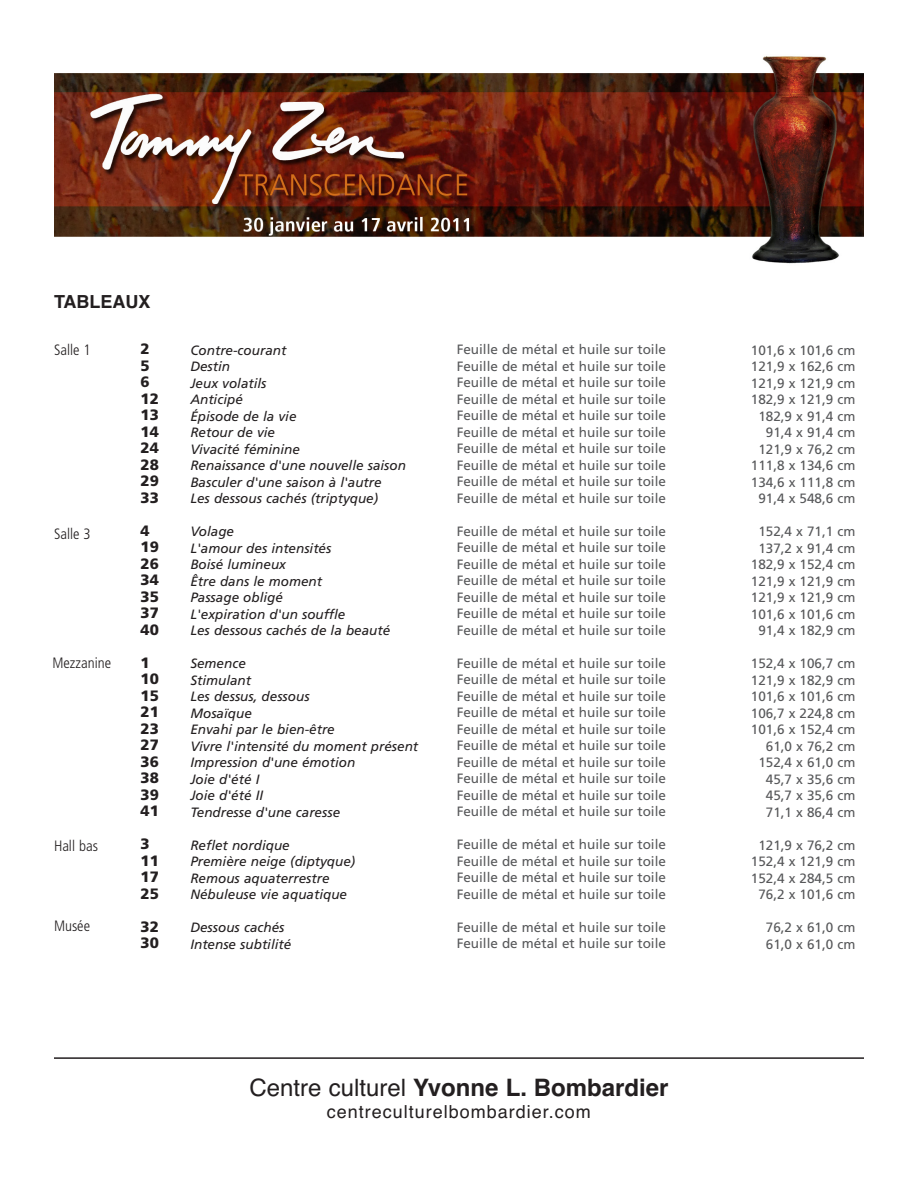
<style>
.page{position:relative;width:918px;height:1188px;background:#fff}
.page>*{position:absolute;margin:0;border:0;box-sizing:border-box;transform-origin:0 0}
.t1{font:700 24px "Helvetica";color:#231f20}
.t2{font:18px "Helvetica";letter-spacing:.055em;color:#231f20}
.t3{font:700 18px "Helvetica";color:#231f20}
.t4{font:900 15px/16.5px "Frutiger";color:#231f20}
.t5{font:300 condensed 15px "Frutiger";color:#231f20}
.t6{font:13.5px/16.5px "Frutiger";color:#57585a;text-align:justify}
.t7{font:italic 13.5px/16.5px "Frutiger";color:#231f20}
.s1{font-weight:400}
</style>
<div class="page">
<img style="left:54px;top:56px;width:810px;height:208px">
<hr style="left:54px;top:1057px;width:810px;height:2px;background:#231f20">
<h2 class="t3" style="left:54px;top:295px;width:98px">TABLEAUX</h2>
<p class="t5" style="left:54px;top:343px;width:38px">Salle 1</p>
<p class="t5" style="left:54px;top:528px;width:38px">Salle 3</p>
<p class="t5" style="left:52px;top:657px;width:60px">Mezzanine</p>
<p class="t5" style="left:54px;top:839px;width:45px">Hall bas</p>
<p class="t5" style="left:54px;top:920px;width:38px">Musée</p>
<p class="t4" style="left:141px;top:342px;width:20px">2<br>5<br>6<br>12<br>13<br>14<br>24<br>28<br>29<br>33</p>
<p class="t4" style="left:141px;top:524px;width:20px">4<br>19<br>26<br>34<br>35<br>37<br>40</p>
<p class="t4" style="left:141px;top:656px;width:20px">1<br>10<br>15<br>21<br>23<br>27<br>36<br>38<br>39<br>41</p>
<p class="t4" style="left:141px;top:837px;width:20px">3<br>11<br>17<br>25</p>
<p class="t4" style="left:141px;top:920px;width:20px">32<br>30</p>
<p class="t7" style="left:190px;top:343px;width:217px">Contre-courant<br>Destin<br>Jeux volatils<br>Anticipé<br>Épisode de la vie<br>Retour de vie<br>Vivacité féminine<br>Renaissance d'une nouvelle saison<br>Basculer d'une saison à l'autre<br>Les dessous cachés (triptyque)</p>
<p class="t7" style="left:190px;top:524px;width:201px">Volage<br>L'amour des intensités<br>Boisé lumineux<br>Être dans le moment<br>Passage obligé<br>L'expiration d'un souffle<br>Les dessous cachés de la beauté</p>
<p class="t7" style="left:190px;top:656px;width:229px">Semence<br>Stimulant<br>Les dessus, dessous<br>Mosaïque<br>Envahi par le bien-être<br>Vivre l'intensité du moment présent<br>Impression d'une émotion<br>Joie d'été I<br>Joie d'été II<br>Tendresse d'une caresse</p>
<p class="t7" style="left:190px;top:838px;width:167px">Reflet nordique<br>Première neige (diptyque)<br>Remous aquaterrestre<br>Nébuleuse vie aquatique</p>
<p class="t7" style="left:190px;top:920px;width:102px">Dessous cachés<br>Intense subtilité</p>
<p class="t6" style="left:457px;top:342px;width:211px">Feuille de métal et huile sur toile Feuille de métal et huile sur toile Feuille de métal et huile sur toile Feuille de métal et huile sur toile Feuille de métal et huile sur toile Feuille de métal et huile sur toile Feuille de métal et huile sur toile Feuille de métal et huile sur toile Feuille de métal et huile sur toile Feuille de métal et huile sur toile</p>
<p class="t6" style="left:457px;top:524px;width:211px">Feuille de métal et huile sur toile Feuille de métal et huile sur toile Feuille de métal et huile sur toile Feuille de métal et huile sur toile Feuille de métal et huile sur toile Feuille de métal et huile sur toile Feuille de métal et huile sur toile</p>
<p class="t6" style="left:457px;top:656px;width:211px">Feuille de métal et huile sur toile Feuille de métal et huile sur toile Feuille de métal et huile sur toile Feuille de métal et huile sur toile Feuille de métal et huile sur toile Feuille de métal et huile sur toile Feuille de métal et huile sur toile Feuille de métal et huile sur toile Feuille de métal et huile sur toile Feuille de métal et huile sur toile</p>
<p class="t6" style="left:457px;top:837px;width:211px">Feuille de métal et huile sur toile Feuille de métal et huile sur toile Feuille de métal et huile sur toile Feuille de métal et huile sur toile</p>
<p class="t6" style="left:457px;top:920px;width:211px">Feuille de métal et huile sur toile<br>Feuille de métal et huile sur toile</p>
<h1 class="t1" style="left:250px;top:1079px;width:420px"><span class="s1">Centre culturel</span> Yvonne L. Bombardier</h1>
<h2 class="t2" style="left:327px;top:1105px;width:266px">centreculturelbombardier.com</h2>
<p class="t6" style="left:751px;top:343px;width:106px;text-align:right">101,6 x 101,6 cm<br>121,9 x 162,6 cm<br>121,9 x 121,9 cm<br>182,9 x 121,9 cm<br>182,9 x 91,4 cm<br>91,4 x 91,4 cm<br>121,9 x 76,2 cm<br>111,8 x 134,6 cm<br>134,6 x 111,8 cm<br>91,4 x 548,6 cm</p>
<p class="t6" style="left:751px;top:524px;width:106px;text-align:center">152,4 x 71,1 cm<br>137,2 x 91,4 cm<br>182,9 x 152,4 cm<br>121,9 x 121,9 cm<br>121,9 x 121,9 cm<br>101,6 x 101,6 cm<br>91,4 x 182,9 cm</p>
<p class="t6" style="left:751px;top:656px;width:106px;text-align:right">152,4 x 106,7 cm<br>121,9 x 182,9 cm<br>101,6 x 101,6 cm<br>106,7 x 224,8 cm<br>101,6 x 152,4 cm<br>61,0 x 76,2 cm<br>152,4 x 61,0 cm<br>45,7 x 35,6 cm<br>45,7 x 35,6 cm<br>71,1 x 86,4 cm</p>
<p class="t6" style="left:751px;top:838px;width:106px;text-align:center">121,9 x 76,2 cm<br>152,4 x 121,9 cm<br>152,4 x 284,5 cm<br>76,2 x 101,6 cm</p>
<p class="t6" style="left:766px;top:920px;width:91px">76,2 x 61,0 cm<br>61,0 x 61,0 cm</p>
</div>
